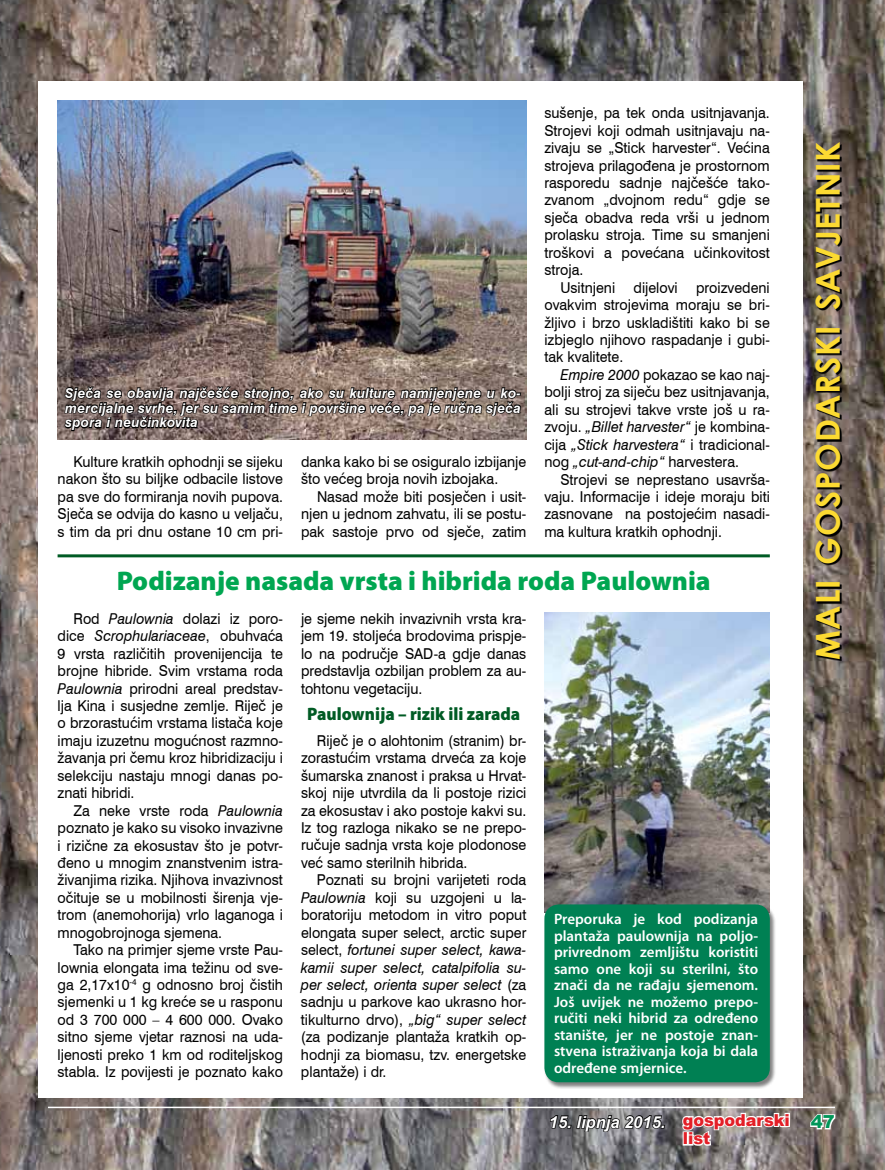
<style>
.page{position:relative;width:885px;height:1170px;background:#fff}
.page>*{position:absolute;margin:0;border:0;box-sizing:border-box;transform-origin:0 0}
.t1{font:700 33px "Century Gothic";letter-spacing:.02em;color:#fcda32}
.t2{font:900 27px "Myriad Pro";color:#00a651}
.t3{font:900 18px "Myriad Pro";color:#005b24;scale:.95 1}
.t4{font:900 18px "Arial";color:#009659}
.t5{font:900 16.5px/18.6px "Arial";color:#e31f27}
.t6{font:italic 700 16.5px "Arial";color:#fff}
.t7{font:15px/17.4px "Swiss 721 BT";color:#000;text-align:justify;scale:.95 1}
.t8{font:600 15px/16.5px "Myriad Pro";color:#fff;text-align:justify}
.t9{font:italic 700 13.5px/14.9px "Swiss 721 BT";letter-spacing:.015em;color:#fff;text-align:justify}
.s1{font-style:italic}
</style>
<div class="page">
<img style="left:0;top:0;width:884px;height:1169px">
<svg style="left:817px;top:144px;width:25px;height:516px;background:#4c4440"></svg>
<hr style="left:48px;top:1106px;width:786px;height:2px;background:#fff">
<svg style="left:680px;top:1111px;width:109px;height:36px"></svg>
<svg style="left:809px;top:1112px;width:27px;height:18px"></svg>
<svg style="left:549px;top:1113px;width:117px;height:19px;background:#4e4d4f"></svg>
<div style="left:38px;top:81px;width:765px;height:1016px;background:#fff"></div>
<img style="left:58px;top:101px;width:468px;height:339px">
<svg style="left:63px;top:375px;width:458px;height:65px;background:#6c5c56"></svg>
<hr style="left:58px;top:554px;width:711px;height:3px;background:#005b24">
<img style="left:544px;top:612px;width:225px;height:291px">
<div style="left:544px;top:903px;width:232px;height:185px;background:#000;opacity:.5"></div>
<div style="left:544px;top:904px;width:225px;height:178px;background:#008053;border-radius:14px"></div>
<p class="t9" style="left:65px;top:385px;width:457px">Sječa se obavlja najčešće strojno, ako su kulture namijenjene u ko&shy;mercijalne svrhe, jer su samim time i površine veće, pa je ručna sječa spora i neučinkovita</p>
<p class="t7" style="left:58px;top:452px;width:239px;text-indent:16px">Kulture kratkih ophodnji se sijeku nakon što su biljke odbacile listove pa sve do formiranja novih pupova.<br>Sječa se odvija do kasno u veljaču, s tim da pri dnu ostane 10 cm pri-</p>
<p class="t7" style="left:301px;top:452px;width:239px">danka kako bi se osiguralo izbijanje što većeg broja novih izbojaka.</p>
<p class="t7" style="left:301px;top:487px;width:239px;text-indent:16px">Nasad može biti posječen i usit&shy;njen u jednom zahvatu, ili se postu&shy;pak sastoje prvo od sječe, zatim</p>
<p class="t7" style="left:544px;top:104px;width:239px">sušenje, pa tek onda usitnjavanja.<br>Strojevi koji odmah usitnjavaju na&shy;zivaju se „Stick harvester“. Većina strojeva prilagođena je prostornom rasporedu sadnje najčešće tako&shy;zvanom „dvojnom redu“ gdje se sječa obadva reda vrši u jednom prolasku stroja. Time su smanjeni troškovi a povećana učinkovitost stroja.</p>
<p class="t7" style="left:544px;top:278px;width:239px;text-indent:16px">Usitnjeni dijelovi proizvedeni ovakvim strojevima moraju se bri&shy;žljivo i brzo uskladištiti kako bi se izbjeglo njihovo raspadanje i gubi&shy;tak kvalitete.</p>
<p class="t7" style="left:544px;top:365px;width:239px;text-indent:16px"><span class="s1">Empire 2000</span> pokazao se kao naj&shy;bolji stroj za siječu bez usitnjavanja, ali su strojevi takve vrste još u ra&shy;zvoju. <span class="s1">„Billet harvester“</span> je kombina&shy;cija <span class="s1">„Stick harvestera“</span> i tradicional&shy;nog <span class="s1">„cut-and-chip“</span> harvestera.</p>
<p class="t7" style="left:544px;top:470px;width:239px;text-indent:16px">Strojevi se neprestano usavrša&shy;vaju. Informacije i ideje moraju biti zasnovane na postojećim nasadi&shy;ma kultura kratkih ophodnji.</p>
<h2 class="t2" style="left:117px;top:563px;width:595px">Podizanje nasada vrsta i hibrida roda Paulownia</h2>
<p class="t7" style="left:58px;top:609px;width:239px;text-indent:16px">Rod <span class="s1">Paulownia</span> dolazi iz poro&shy;dice <span class="s1">Scrophulariaceae</span>, obuhvaća 9 vrsta različitih provenijencija te brojne hibride. Svim vrstama roda <span class="s1">Paulownia</span> prirodni areal predstav&shy;lja Kina i susjedne zemlje. Riječ je o brzorastućim vrstama listača koje imaju izuzetnu mogućnost razmno&shy;žavanja pri čemu kroz hibridizaciju i selekciju nastaju mnogi danas po&shy;znati hibridi.</p>
<p class="t7" style="left:58px;top:801px;width:239px;text-indent:16px">Za neke vrste roda <span class="s1">Paulownia </span>poznato je kako su visoko invazivne i rizične za ekosustav što je potvr&shy;đeno u mnogim znanstvenim istra&shy;živanjima rizika. Njihova invazivnost očituje se u mobilnosti širenja vje&shy;trom (anemohorija) vrlo laganoga i mnogobrojnoga sjemena.</p>
<p class="t7" style="left:58px;top:940px;width:239px;text-indent:16px">Tako na primjer sjeme vrste Pau&shy;lownia elongata ima težinu od sve&shy;ga 2,17x10<sup>-4</sup> g odnosno broj čistih sjemenki u 1 kg kreće se u rasponu od 3 700 000 – 4 600 000. Ovako sitno sjeme vjetar raznosi na uda&shy;ljenosti preko 1 km od roditeljskog stabla. Iz povijesti je poznato kako</p>
<p class="t7" style="left:301px;top:609px;width:239px">je sjeme nekih invazivnih vrsta kra&shy;jem 19. stoljeća brodovima prispje&shy;lo na područje SAD-a gdje danas predstavlja ozbiljan problem za au&shy;tohtonu vegetaciju.</p>
<p class="t3" style="left:307px;top:701px;width:226px">Paulownija – rizik ili zarada</p>
<p class="t7" style="left:301px;top:731px;width:239px;text-indent:16px">Riječ je o alohtonim (stranim) br&shy;zorastućim vrstama drveća za koje šumarska znanost i praksa u Hrvat&shy;skoj nije utvrdila da li postoje rizici za ekosustav i ako postoje kakvi su.<br>Iz tog razloga nikako se ne prepo&shy;ručuje sadnja vrsta koje plodonose već samo sterilnih hibrida.</p>
<p class="t7" style="left:301px;top:871px;width:239px;text-indent:16px">Poznati su brojni varijeteti roda <span class="s1">Paulownia</span> koji su uzgojeni u la&shy;boratoriju metodom in vitro poput elongata super select, arctic super select, <span class="s1">fortunei super select, kawa&shy;kamii super select, catalpifolia su&shy;per select, orienta super select</span> (za sadnju u parkove kao ukrasno hor&shy;tikulturno drvo), <span class="s1">„big“ super select </span>(za podizanje plantaža kratkih op&shy;hodnji za biomasu, tzv. energetske plantaže) i dr.</p>
<p class="t8" style="left:554px;top:910px;width:206px">Preporuka je kod podizanja plantaža paulownija na poljo&shy;privrednom zemljištu koristiti samo one koji su sterilni, što znači da ne rađaju sjemenom.<br>Još uvijek ne možemo prepo&shy;ručiti neki hibrid za određeno stanište, jer ne postoje znan&shy;stvena istraživanja koja bi dala određene smjernice.</p>
<h1 class="t1" style="left:802px;top:659px;width:519px;rotate:-90deg">MALI GOSPODARSKI SAVJETNIK</h1>
<p class="t5" style="left:682px;top:1109px;width:109px">gospodarski list</p>
<p class="t6" style="left:549px;top:1110px;width:118px">15. lipnja 2015.</p>
<p class="t4" style="left:810px;top:1108px;width:26px">47</p>
</div>
